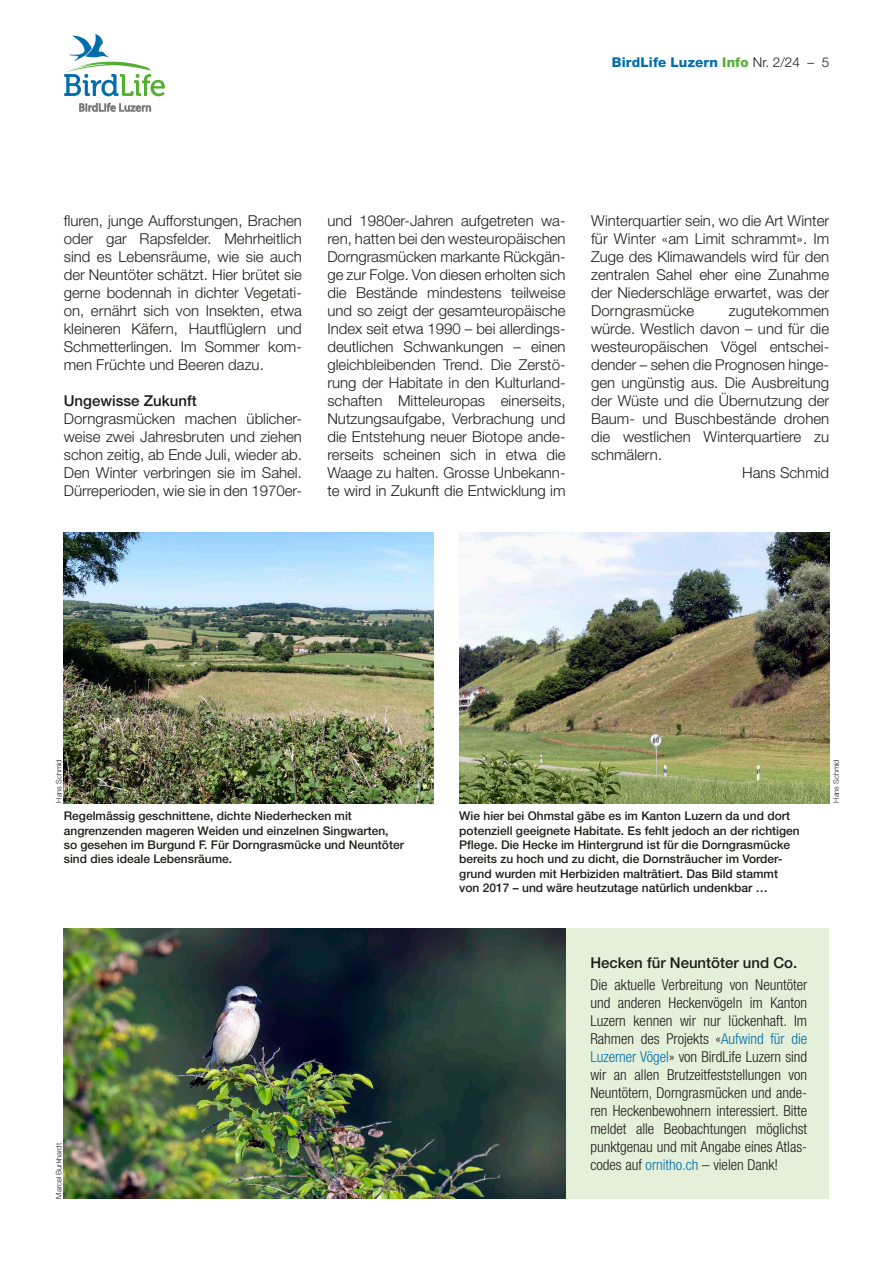
<style>
.page{position:relative;width:893px;height:1263px;background:#fff}
.page>*{position:absolute;margin:0;border:0;box-sizing:border-box;transform-origin:0 0}
.t1{font:300 15px/18px "Helvetica Neue LT Std";color:#1d1d1b;text-align:justify}
.t2{font:300 condensed 15px/18px "Helvetica Neue LT Std";color:#1d1d1b;text-align:justify}
.t3{font:500 15px "Helvetica Neue LT Std";color:#1d1d1b}
.t4{font:800 13.5px "Helvetica Neue LT Std";letter-spacing:.01em;color:#006eac}
.t5{font:500 12px/14.4px "Helvetica Neue LT Std";color:#1d1d1b}
.t6{font:300 7.5px "Helvetica Neue LT Std";color:#1d1d1b}
.s1{color:#53af32}
.s2{font-weight:300;color:#1d1d1b}
.s3{color:#006eac}
</style>
<div class="page">
<svg style="left:64px;top:34px;width:101px;height:62px"></svg>
<svg style="left:79px;top:102px;width:72px;height:10px"></svg>
<img style="left:64px;top:532px;width:370px;height:271px">
<img style="left:459px;top:532px;width:370px;height:271px">
<div style="left:64px;top:928px;width:765px;height:270px;background:#e5f0da"></div>
<img style="left:64px;top:928px;width:502px;height:270px">
<p class="t4" style="left:612px;top:54px;width:219px">BirdLife Luzern <span class="s1">Info</span> <span class="s2">Nr. 2/24 – 5</span></p>
<p class="t1" style="left:64px;top:212px;width:240px">fluren, junge Aufforstungen, Brachen oder gar Rapsfelder. Mehrheitlich sind es Lebensräume, wie sie auch der Neuntöter schätzt. Hier brütet sie gerne bodennah in dichter Vegetati&shy;on, ernährt sich von Insekten, etwa kleineren Käfern, Hautflüglern und Schmetterlingen. Im Sommer kom&shy;men Früchte und Beeren dazu.</p>
<p class="t3" style="left:64px;top:392px;width:135px">Ungewisse Zukunft</p>
<p class="t1" style="left:64px;top:410px;width:240px">Dorngrasmücken machen üblicher&shy;weise zwei Jahresbruten und ziehen schon zeitig, ab Ende Juli, wieder ab.<br>Den Winter verbringen sie im Sahel.<br>Dürreperioden, wie sie in den 1970er-</p>
<p class="t1" style="left:327px;top:212px;width:240px">und 1980er-Jahren aufgetreten wa&shy;ren, hatten bei den westeuropäischen Dorngrasmücken markante Rückgän&shy;ge zur Folge. Von diesen erholten sich die Bestände mindestens teilweise und so zeigt der gesamteuropäische Index seit etwa 1990 – bei allerdings&shy;deutlichen Schwankungen – einen gleichbleibenden Trend. Die Zerstö&shy;rung der Habitate in den Kulturland&shy;schaften Mitteleuropas einerseits, Nutzungsaufgabe, Verbrachung und die Entstehung neuer Biotope ande&shy;rerseits scheinen sich in etwa die Waage zu halten. Grosse Unbekann&shy;te wird in Zukunft die Entwicklung im</p>
<p class="t1" style="left:591px;top:212px;width:240px">Winterquartier sein, wo die Art Winter für Winter «am Limit schrammt». Im Zuge des Klimawandels wird für den zentralen Sahel eher eine Zunahme der Niederschläge erwartet, was der Dorngrasmücke</p>
<p class="t1" style="left:729px;top:302px;width:102px">zugutekommen</p>
<p class="t1" style="left:591px;top:320px;width:240px">würde. Westlich davon – und für die</p>
<p class="t1" style="left:591px;top:338px;width:240px">westeuropäischen Vögel entschei-</p>
<p class="t1" style="left:591px;top:356px;width:240px">dender – sehen die Prognosen hinge-</p>
<p class="t1" style="left:591px;top:374px;width:240px">gen ungünstig aus. Die Ausbreitung</p>
<p class="t1" style="left:591px;top:392px;width:240px">der Wüste und die Übernutzung der</p>
<p class="t1" style="left:591px;top:410px;width:240px">Baum- und Buschbestände drohen</p>
<p class="t1" style="left:591px;top:428px;width:240px">die westlichen Winterquartiere zu</p>
<p class="t1" style="left:591px;top:446px;width:73px">schmälern.</p>
<p class="t1" style="left:742px;top:464px;width:88px">Hans Schmid</p>
<p class="t6" style="left:54px;top:803px;width:45px;rotate:-90deg">Hans Schmid</p>
<p class="t6" style="left:831px;top:803px;width:45px;rotate:-90deg">Hans Schmid</p>
<p class="t5" style="left:64px;top:809px;width:342px">Regelmässig geschnittene, dichte Niederhecken mit angrenzenden mageren Weiden und einzelnen Singwarten, so gesehen im Burgund F. Für Dorngrasmücke und Neuntöter sind dies ideale Lebensräume.</p>
<p class="t5" style="left:459px;top:809px;width:342px">Wie hier bei Ohmstal gäbe es im Kanton Luzern da und dort potenziell geeignete Habitate. Es fehlt jedoch an der richtigen Pflege. Die Hecke im Hintergrund ist für die Dorngrasmücke bereits zu hoch und zu dicht, die Dornsträucher im Vorder&shy;grund wurden mit Herbiziden malträtiert. Das Bild stammt von 2017 – und wäre heutzutage natürlich undenkbar …</p>
<p class="t6" style="left:54px;top:1198px;width:57px;rotate:-90deg">Marcel Burkhardt</p>
<p class="t3" style="left:590px;top:953px;width:208px">Hecken für Neuntöter und Co.</p>
<p class="t2" style="left:590px;top:975px;width:218px">Die aktuelle Verbreitung von Neuntöter und anderen Heckenvögeln im Kanton Luzern kennen wir nur lückenhaft. Im Rahmen des Projekts «<span class="s3">Aufwind für die Luzerner Vögel</span>» von BirdLife Luzern sind wir an allen Brutzeitfeststellungen von Neuntötern, Dorngrasmücken und ande&shy;ren Heckenbewohnern interessiert. Bitte meldet alle Beobachtungen möglichst punktgenau und mit Angabe eines Atlas&shy;codes auf <span class="s3">ornitho.ch</span> – vielen Dank!</p>
</div>
